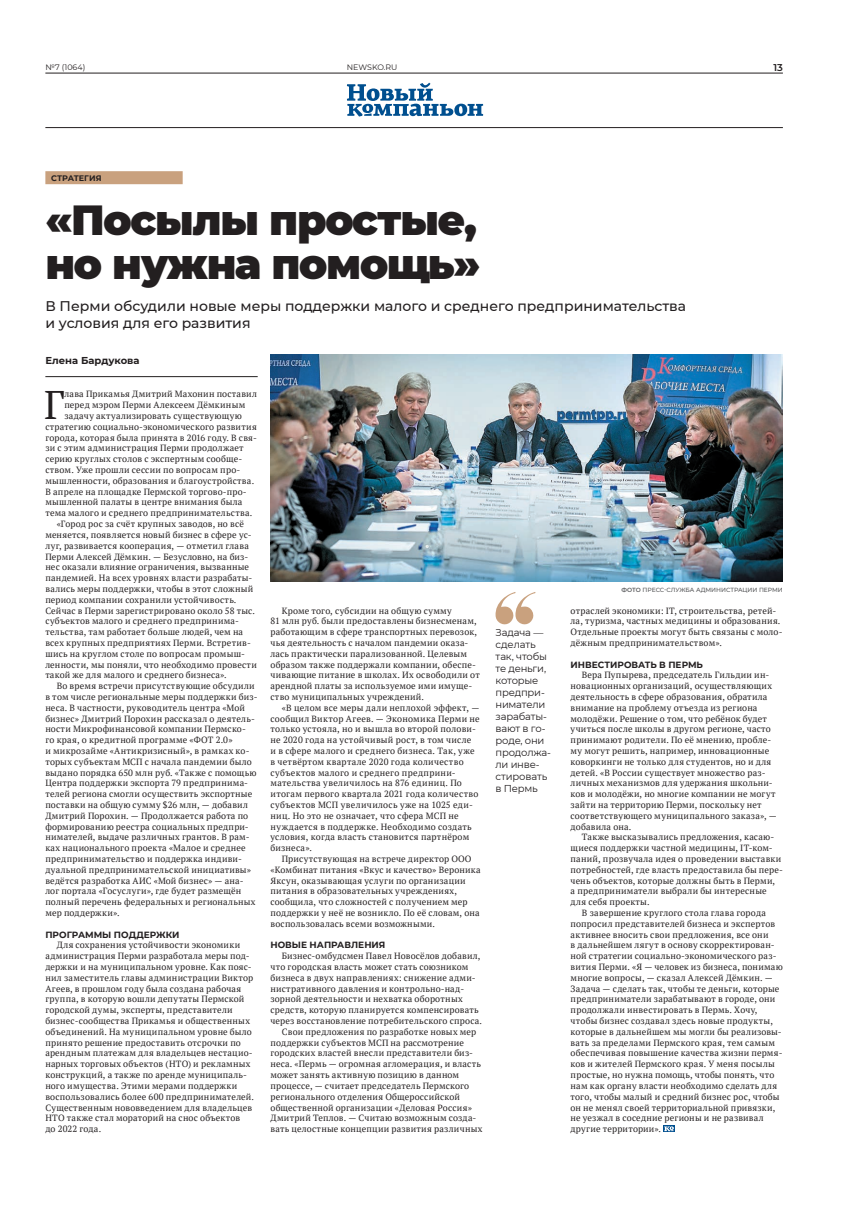
<style>
.page{position:relative;width:851px;height:1208px;background:#fff}
.page>*{position:absolute;margin:0;border:0;box-sizing:border-box;transform-origin:0 0}
.Заголовок_42{font:900 42px/43.2px "Montserrat";letter-spacing:-.03em;color:#231f20}
.Первый_абзац{font:39.9px "PT Serif";color:#231f20}
.Лид{font:500 14px/16.8px "Montserrat";color:#231f20}
.Цитата_2{font:10px/12px "Montserrat";letter-spacing:-.02em;color:#231f20}
.Автор{font:700 10px "Montserrat";color:#231f20}
.t1{font:600 9.9px "Montserrat";color:#231f20}
.Основной_текст{font:9px/10.8px "PT Serif";letter-spacing:.025em;color:#231f20}
.Первый_абзац-2{font:9px "PT Serif";letter-spacing:.025em;color:#231f20}
.Подзаг_в_тексте{font:700 9px "Montserrat";color:#231f20}
.Рубрика{font:700 8px "Montserrat";letter-spacing:.005em;color:#231f20}
.t2{font:7.9px "Montserrat";color:#231f20}
.Фотограф{font:500 6px "Montserrat";color:#57585a}
.s1{font-weight:600}
</style>
<div class="page">
<hr style="left:45px;top:127px;width:737px;height:1px;background:#231f20">
<hr style="left:45px;top:73px;width:737px;height:1px;background:#231f20">
<svg style="left:347px;top:83px;width:136px;height:34px"></svg>
<hr style="left:45px;top:376px;width:213px;height:1px;background:#231f20">
<div style="left:45px;top:171px;width:138px;height:13px;background:#c9a17e"></div>
<svg style="left:663px;top:1125px;width:11px;height:7px"></svg>
<svg style="left:664px;top:1126px;width:9px;height:5px"></svg>
<svg style="left:495px;top:592px;width:40px;height:32px"></svg>
<img style="left:270px;top:354px;width:512px;height:227px">
<p class="t2" style="left:45px;top:62px;width:41px">№7 (1064)</p>
<p class="t2" style="left:347px;top:62px;width:52px">NEWSKO.RU</p>
<p class="t1" style="left:773px;top:60px;width:11px">13</p>
<p class="Рубрика" style="left:51px;top:173px;width:52px">СТРАТЕГИЯ</p>
<p class="Заголовок_42" style="left:45px;top:196px;width:436px">«Посылы простые, но нужна помощь»</p>
<p class="Лид" style="left:45px;top:297px;width:642px">В Перми обсудили новые меры поддержки малого и среднего предпринимательства и условия для его развития</p>
<p class="Автор" style="left:45px;top:353px;width:96px">Елена Бардукова</p>
<p class="Первый_абзац" style="left:44px;top:379px;width:22px">Г</p>
<p class="Первый_абзац-2" style="left:64px;top:388px;width:194px">лава Прикамья Дмитрий Махонин поставил</p>
<p class="Первый_абзац-2" style="left:64px;top:399px;width:182px">перед мэром Перми Алексеем Дёмкиным</p>
<p class="Первый_абзац-2" style="left:64px;top:410px;width:179px">задачу актуализировать существующую</p>
<p class="Первый_абзац-2" style="left:45px;top:421px;width:213px">стратегию социально-экономического развития</p>
<p class="Первый_абзац-2" style="left:45px;top:431px;width:213px">города, которая была принята в 2016 году. В свя-</p>
<p class="Первый_абзац-2" style="left:45px;top:442px;width:200px">зи с этим администрация Перми продолжает</p>
<p class="Первый_абзац-2" style="left:45px;top:453px;width:198px">серию круглых столов с экспертным сообще-</p>
<p class="Первый_абзац-2" style="left:45px;top:464px;width:196px">ством. Уже прошли сессии по вопросам про-</p>
<p class="Первый_абзац-2" style="left:45px;top:475px;width:210px">мышленности, образования и благоустройства.</p>
<p class="Первый_абзац-2" style="left:45px;top:485px;width:203px">В апреле на площадке Пермской торгово-про-</p>
<p class="Первый_абзац-2" style="left:45px;top:496px;width:198px">мышленной палаты в центре внимания была</p>
<p class="Первый_абзац-2" style="left:45px;top:507px;width:208px">тема малого и среднего предпринимательства.</p>
<p class="Основной_текст" style="left:45px;top:518px;width:213px;text-indent:11px">«Город рос за счёт крупных заводов, но всё меняется, появляется новый бизнес в сфере ус&shy;луг, развивается кооперация, — отметил глава Перми Алексей Дёмкин. — Безусловно, на биз&shy;нес оказали влияние ограничения, вызванные пандемией. На всех уровнях власти разрабаты&shy;вались меры поддержки, чтобы в этот сложный период компании сохранили устойчивость.<br>Сейчас в Перми зарегистрировано около 58 тыс. субъектов малого и среднего предпринима&shy;тельства, там работает больше людей, чем на всех крупных предприятиях Перми. Встретив&shy;шись на круглом столе по вопросам промыш&shy;ленности, мы поняли, что необходимо провести такой же для малого и среднего бизнеса».</p>
<p class="Основной_текст" style="left:45px;top:680px;width:214px;text-indent:11px">Во время встречи присутствующие обсудили в том числе региональные меры поддержки биз&shy;неса. В частности, руководитель центра «Мой бизнес» Дмитрий Порохин рассказал о деятель&shy;ности Микрофинансовой компании Пермско-<br>го края, о кредитной программе «ФОТ 2.0»<br>и микрозайме «Антикризисный», в рамках ко&shy;торых субъектам МСП с начала пандемии было выдано порядка 650 млн руб. «Также с помощью Центра поддержки экспорта 79 предпринима&shy;телей региона смогли осуществить экспортные поставки на общую сумму $26 млн, — добавил Дмитрий Порохин. — Продолжается работа по формированию реестра социальных предпри&shy;нимателей, выдаче различных грантов. В рам&shy;ках национального проекта «Малое и среднее предпринимательство и поддержка индиви&shy;дуальной предпринимательской инициативы» ведётся разработка АИС «Мой бизнес» — ана&shy;лог портала «Госуслуги», где будет размещён полный перечень федеральных и региональных мер поддержки».</p>
<p class="Подзаг_в_тексте" style="left:45px;top:928px;width:136px">ПРОГРАММЫ ПОДДЕРЖКИ</p>
<p class="Основной_текст" style="left:45px;top:939px;width:210px;text-indent:11px">Для сохранения устойчивости экономики администрация Перми разработала меры под&shy;держки и на муниципальном уровне. Как пояс&shy;нил заместитель главы администрации Виктор Агеев, в прошлом году была создана рабочая группа, в которую вошли депутаты Пермской городской думы, эксперты, представители бизнес-сообщества Прикамья и общественных объединений. На муниципальном уровне было принято решение предоставить отсрочки по арендным платежам для владельцев нестацио&shy;нарных торговых объектов (НТО) и рекламных конструкций, а также по аренде муниципаль&shy;ного имущества. Этими мерами поддержки воспользовались более 600 предпринимателей.<br>Существенным нововведением для владельцев НТО также стал мораторий на снос объектов<br>до 2022 года.</p>
<p class="Основной_текст" style="left:270px;top:605px;width:211px;text-indent:11px">Кроме того, субсидии на общую сумму<br>81 млн руб. были предоставлены бизнесменам, работающим в сфере транспортных перевозок, чья деятельность с началом пандемии оказа&shy;лась практически парализованной. Целевым образом также поддержали компании, обеспе&shy;чивающие питание в школах. Их освободили от арендной платы за используемое ими имуще&shy;ство муниципальных учреждений.</p>
<p class="Основной_текст" style="left:270px;top:702px;width:211px;text-indent:11px">«В целом все меры дали неплохой эффект, — сообщил Виктор Агеев. — Экономика Перми не только устояла, но и вышла во второй полови&shy;не 2020 года на устойчивый рост, в том числе<br>и в сфере малого и среднего бизнеса. Так, уже в четвёртом квартале 2020 года количество субъектов малого и среднего предприни&shy;мательства увеличилось на 876 единиц. По итогам первого квартала 2021 года количество субъектов МСП увеличилось уже на 1025 еди&shy;ниц. Но это не означает, что сфера МСП не нуждается в поддержке. Необходимо создать условия, когда власть становится партнёром бизнеса».</p>
<p class="Основной_текст" style="left:270px;top:853px;width:212px;text-indent:11px">Присутствующая на встрече директор ООО «Комбинат питания «Вкус и качество» Вероника Яксун, оказывающая услуги по организации питания в образовательных учреждениях, сообщила, что сложностей с получением мер поддержки у неё не возникло. По её словам, она воспользовалась всеми возможными.</p>
<p class="Подзаг_в_тексте" style="left:270px;top:938px;width:116px">НОВЫЕ НАПРАВЛЕНИЯ</p>
<p class="Основной_текст" style="left:270px;top:950px;width:213px;text-indent:11px">Бизнес-омбудсмен Павел Новосёлов добавил, что городская власть может стать союзником бизнеса в двух направлениях: снижение адми&shy;нистративного давления и контрольно-над&shy;зорной деятельности и нехватка оборотных средств, которую планируется компенсировать через восстановление потребительского спроса.</p>
<p class="Основной_текст" style="left:270px;top:1026px;width:213px;text-indent:11px">Свои предложения по разработке новых мер поддержки субъектов МСП на рассмотрение городских властей внесли представители биз&shy;неса. «Пермь — огромная агломерация, и власть может занять активную позицию в данном процессе, — считает председатель Пермского регионального отделения Общероссийской общественной организации «Деловая Россия» Дмитрий Теплов. — Считаю возможным созда&shy;вать целостные концепции развития различных</p>
<p class="Цитата_2" style="left:495px;top:626px;width:57px">Задача — сделать так, чтобы те деньги, которые предпри&shy;ниматели зарабаты&shy;вают в го&shy;роде, они продолжа&shy;ли инве&shy;стировать в Пермь</p>
<p class="Фотограф" style="left:621px;top:585px;width:163px"><span class="s1">ФОТО</span> ПРЕСС-СЛУЖБА АДМИНИСТРАЦИИ ПЕРМИ</p>
<p class="Основной_текст" style="left:570px;top:605px;width:213px">отраслей экономики: IT, строительства, ретей&shy;ла, туризма, частных медицины и образования.<br>Отдельные проекты могут быть связаны с моло&shy;дёжным предпринимательством».</p>
<p class="Подзаг_в_тексте" style="left:570px;top:658px;width:134px">ИНВЕСТИРОВАТЬ В ПЕРМЬ</p>
<p class="Основной_текст" style="left:570px;top:669px;width:208px;text-indent:11px">Вера Пупырева, председатель Гильдии ин&shy;новационных организаций, осуществляющих деятельность в сфере образования, обратила внимание на проблему отъезда из региона молодёжи. Решение о том, что ребёнок будет учиться после школы в другом регионе, часто принимают родители. По её мнению, пробле&shy;му могут решить, например, инновационные коворкинги не только для студентов, но и для детей. «В России существует множество раз&shy;личных механизмов для удержания школьни&shy;ков и молодёжи, но многие компании не могут зайти на территорию Перми, поскольку нет соответствующего муниципального заказа», — добавила она.</p>
<p class="Основной_текст" style="left:570px;top:831px;width:214px;text-indent:11px">Также высказывались предложения, касаю&shy;щиеся поддержки частной медицины, IT-ком&shy;паний, прозвучала идея о проведении выставки потребностей, где власть предоставила бы пере&shy;чень объектов, которые должны быть в Перми,<br>а предприниматели выбрали бы интересные для себя проекты.</p>
<p class="Основной_текст" style="left:570px;top:907px;width:214px;text-indent:11px">В завершение круглого стола глава города попросил представителей бизнеса и экспертов активнее вносить свои предложения, все они<br>в дальнейшем лягут в основу скорректирован&shy;ной стратегии социально-экономического раз&shy;вития Перми. «Я — человек из бизнеса, понимаю многие вопросы, — сказал Алексей Дёмкин. — Задача — сделать так, чтобы те деньги, которые предприниматели зарабатывают в городе, они продолжали инвестировать в Пермь. Хочу, чтобы бизнес создавал здесь новые продукты, которые в дальнейшем мы могли бы реализовы&shy;вать за пределами Пермского края, тем самым обеспечивая повышение качества жизни пермя&shy;ков и жителей Пермского края. У меня посылы простые, но нужна помощь, чтобы понять, что нам как органу власти необходимо сделать для того, чтобы малый и средний бизнес рос, чтобы он не менял своей территориальной привязки, не уезжал в соседние регионы и не развивал другие территории».</p>
</div>
